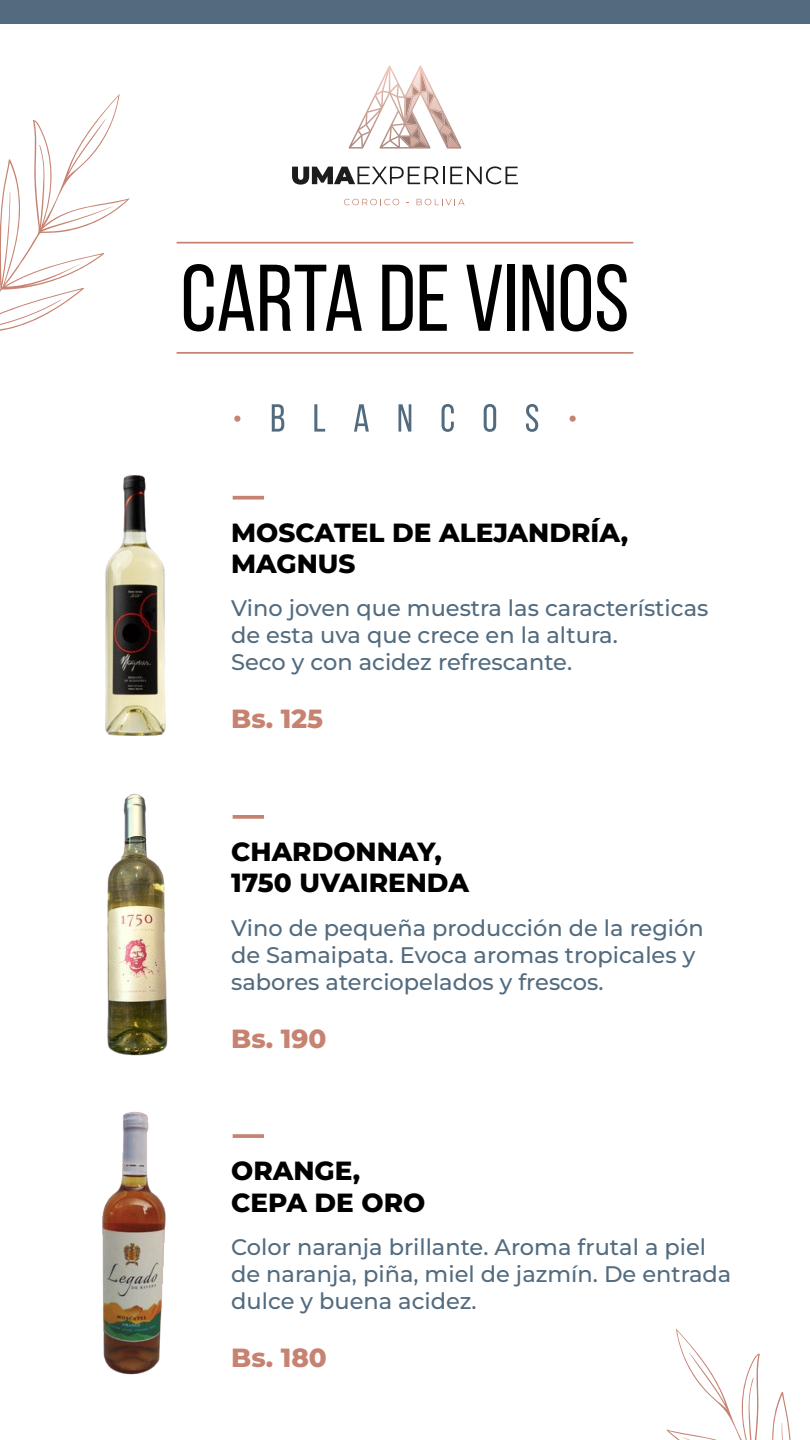
<style>
.page{position:relative;width:810px;height:1440px;background:#fff}
.page>*{position:absolute;margin:0;border:0;box-sizing:border-box;transform-origin:0 0}
.t1{font:94.43px "Bebas Neue";color:#000}
.t2{font:800 26.25px/31.5px "Montserrat";color:#000}
.t3{font:800 26.25px "Montserrat";color:#c78372}
.t4{font:500 22.5px/27px "Montserrat";color:#526b7f}
</style>
<div class="page">
<svg style="left:292px;top:166px;width:226px;height:19px"></svg>
<svg style="left:349px;top:65px;width:110px;height:84px"></svg>
<svg style="left:344px;top:199px;width:55px;height:6px"></svg>
<svg style="left:417px;top:199px;width:48px;height:6px"></svg>
<svg style="left:272px;top:404px;width:12px;height:28px"></svg>
<svg style="left:314px;top:404px;width:11px;height:28px"></svg>
<svg style="left:354px;top:404px;width:15px;height:28px"></svg>
<svg style="left:399px;top:404px;width:12px;height:28px"></svg>
<svg style="left:442px;top:404px;width:12px;height:28px"></svg>
<svg style="left:484px;top:404px;width:12px;height:28px"></svg>
<svg style="left:526px;top:404px;width:12px;height:28px"></svg>
<svg style="left:570px;top:416px;width:6px;height:6px"></svg>
<svg style="left:234px;top:416px;width:6px;height:6px"></svg>
<hr style="left:177px;top:242px;width:456px;height:2px;background:#c78372">
<hr style="left:177px;top:352px;width:456px;height:2px;background:#c78372">
<img style="left:105px;top:475px;width:61px;height:261px">
<svg style="left:233px;top:496px;width:31px;height:4px"></svg>
<svg style="left:233px;top:815px;width:31px;height:4px"></svg>
<img style="left:107px;top:793px;width:61px;height:263px">
<svg style="left:233px;top:1134px;width:31px;height:4px"></svg>
<img style="left:102px;top:1112px;width:64px;height:263px">
<div style="left:0;top:0;width:810px;height:24px;background:#526b7f"></div>
<svg style="left:666px;top:1329px;width:125px;height:111px"></svg>
<svg style="left:0;top:94px;width:130px;height:237px"></svg>
<h1 class="t1" style="left:181px;top:247px;width:450px">CARTA DE VINOS</h1>
<p class="t2" style="left:231px;top:516px;width:399px">MOSCATEL DE ALEJANDRÍA,<br>MAGNUS</p>
<p class="t4" style="left:231px;top:594px;width:479px">Vino joven que muestra las características de esta uva que crece en la altura.<br>Seco y con acidez refrescante.</p>
<p class="t3" style="left:231px;top:702px;width:93px">Bs. 125</p>
<p class="t2" style="left:231px;top:835px;width:239px">CHARDONNAY,<br>1750 UVAIRENDA</p>
<p class="t4" style="left:231px;top:914px;width:474px">Vino de pequeña producción de la región de Samaipata. Evoca aromas tropicales y sabores aterciopelados y frescos.</p>
<p class="t3" style="left:231px;top:1021px;width:97px">Bs. 190</p>
<p class="t2" style="left:231px;top:1154px;width:196px">ORANGE,<br>CEPA DE ORO</p>
<p class="t4" style="left:231px;top:1233px;width:502px">Color naranja brillante. Aroma frutal a piel de naranja, piña, miel de jazmín. De entrada dulce y buena acidez.</p>
<p class="t3" style="left:231px;top:1340px;width:97px">Bs. 180</p>
</div>
